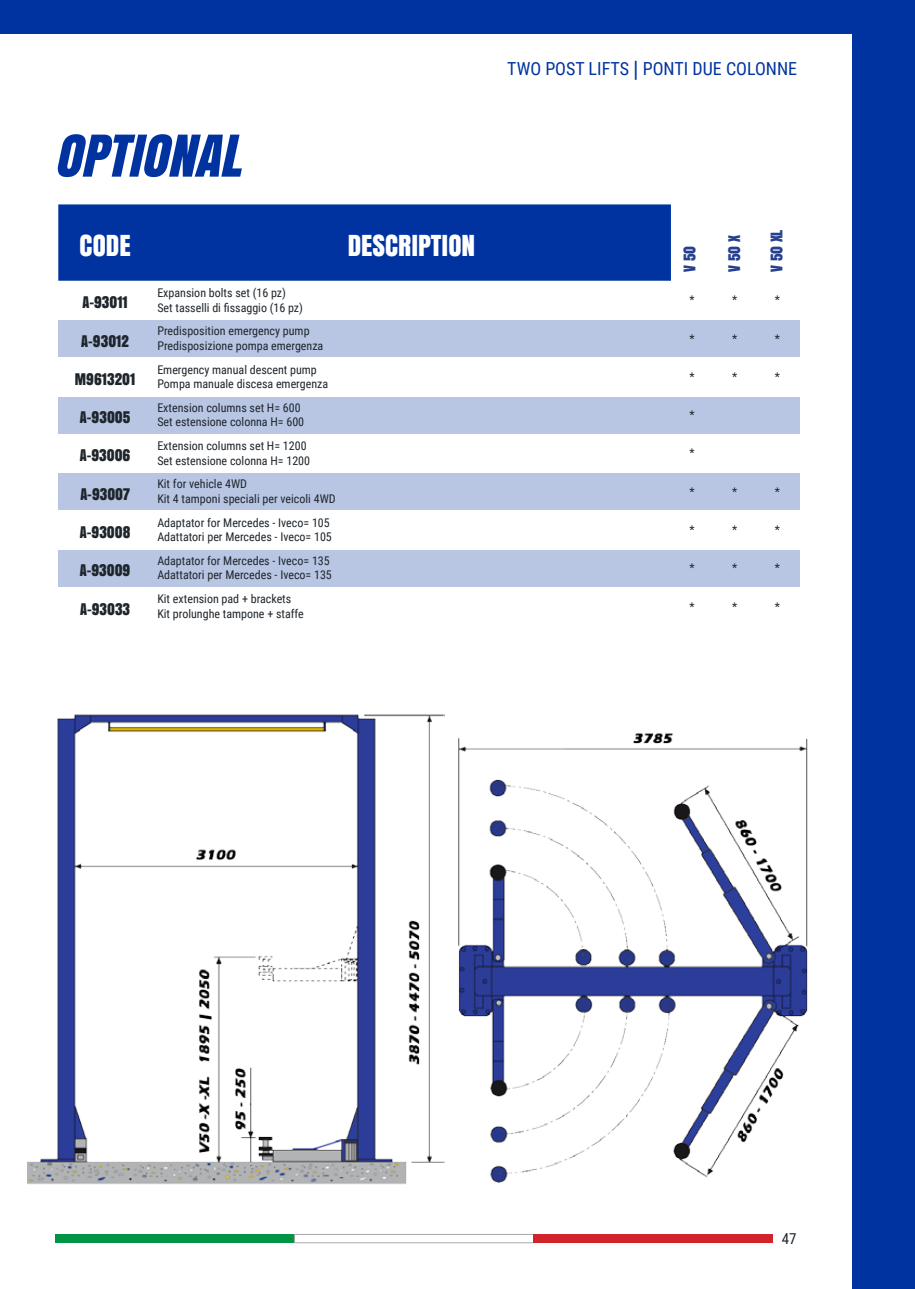
<style>
.page{position:relative;width:915px;height:1289px;background:#fff}
.page>*{position:absolute;margin:0;border:0;box-sizing:border-box;transform-origin:0 0}
.t1{font:italic 54px "Anton";color:#0033a0}
.t2{font:27px "Anton";color:#fff}
.t3{font:18px "Roboto Condensed";color:#0033a0}
.t4{font:15px "Anton";color:#1e252b}
.t5{font:15px "Anton";color:#25408f}
.t6{font:15px "Roboto Condensed";color:#1e252b}
.t7{font:12px/14.4px "Roboto Condensed";color:#1e252b}
.s1{font-size:22.5px}
</style>
<div class="page">
<div style="left:0;top:0;width:892px;height:34px;background:#0033a0"></div>
<div style="left:851px;top:0;width:63px;height:1288px;background:#0033a0"></div>
<div style="left:55px;top:1234px;width:239px;height:8px;background:#009444"></div>
<div style="left:294px;top:1234px;width:239px;height:8px;border:1px solid #a7a9ac"></div>
<div style="left:533px;top:1234px;width:239px;height:8px;background:#d2232a"></div>
<img style="left:28px;top:714px;width:416px;height:471px">
<img style="left:458px;top:733px;width:350px;height:448px">
<div style="left:59px;top:320px;width:740px;height:37px;background:#b8c6e4"></div>
<div style="left:59px;top:472px;width:740px;height:37px;background:#b8c6e4"></div>
<div style="left:59px;top:396px;width:740px;height:37px;background:#b8c6e4"></div>
<div style="left:59px;top:550px;width:740px;height:36px;background:#b8c6e4"></div>
<div style="left:58px;top:204px;width:612px;height:77px;background:#0033a0"></div>
<h1 class="t1" style="left:54px;top:113px;width:188px">OPTIONAL</h1>
<h3 class="t3" style="left:507px;top:56px;width:291px">TWO POST LIFTS <span class="s1">|</span> PONTI DUE COLONNE</h3>
<p class="t5" style="left:677px;top:272px;width:27px;rotate:-90deg">V 50</p>
<p class="t5" style="left:722px;top:272px;width:38px;rotate:-90deg">V 50 X</p>
<p class="t5" style="left:764px;top:272px;width:43px;rotate:-90deg">V 50 XL</p>
<h2 class="t2" style="left:80px;top:225px;width:51px">CODE</h2>
<h2 class="t2" style="left:347px;top:225px;width:129px">DESCRIPTION</h2>
<p class="t4" style="left:82px;top:291px;width:47px">A-93011</p>
<p class="t7" style="left:157px;top:285px;width:147px">Expansion bolts set (16 pz)<br>Set tasselli di fissaggio (16 pz)</p>
<p class="t7" style="left:689px;top:292px;width:7px">*</p>
<p class="t7" style="left:732px;top:292px;width:7px">*</p>
<p class="t7" style="left:774px;top:292px;width:7px">*</p>
<p class="t4" style="left:81px;top:329px;width:49px">A-93012</p>
<p class="t7" style="left:157px;top:323px;width:167px">Predisposition emergency pump<br>Predisposizione pompa emergenza</p>
<p class="t7" style="left:689px;top:331px;width:7px">*</p>
<p class="t7" style="left:732px;top:331px;width:7px">*</p>
<p class="t7" style="left:774px;top:331px;width:7px">*</p>
<p class="t4" style="left:75px;top:367px;width:62px">M9613201</p>
<p class="t7" style="left:157px;top:362px;width:172px">Emergency manual descent pump<br>Pompa manuale discesa emergenza</p>
<p class="t7" style="left:689px;top:369px;width:7px">*</p>
<p class="t7" style="left:732px;top:369px;width:7px">*</p>
<p class="t7" style="left:774px;top:369px;width:7px">*</p>
<p class="t4" style="left:80px;top:405px;width:52px">A-93005</p>
<p class="t7" style="left:157px;top:400px;width:148px">Extension columns set H= 600<br>Set estensione colonna H= 600</p>
<p class="t7" style="left:689px;top:407px;width:7px">*</p>
<p class="t4" style="left:80px;top:444px;width:52px">A-93006</p>
<p class="t7" style="left:157px;top:438px;width:154px">Extension columns set H= 1200<br>Set estensione colonna H= 1200</p>
<p class="t7" style="left:689px;top:445px;width:7px">*</p>
<p class="t4" style="left:80px;top:482px;width:51px">A-93007</p>
<p class="t7" style="left:157px;top:476px;width:180px">Kit for vehicle 4WD<br>Kit 4 tamponi speciali per veicoli 4WD</p>
<p class="t7" style="left:689px;top:484px;width:7px">*</p>
<p class="t7" style="left:732px;top:484px;width:7px">*</p>
<p class="t7" style="left:774px;top:484px;width:7px">*</p>
<p class="t4" style="left:80px;top:520px;width:52px">A-93008</p>
<p class="t7" style="left:157px;top:515px;width:176px">Adaptator for Mercedes - Iveco= 105<br>Adattatori per Mercedes - Iveco= 105</p>
<p class="t7" style="left:689px;top:522px;width:7px">*</p>
<p class="t7" style="left:732px;top:522px;width:7px">*</p>
<p class="t7" style="left:774px;top:522px;width:7px">*</p>
<p class="t4" style="left:80px;top:558px;width:52px">A-93009</p>
<p class="t7" style="left:157px;top:553px;width:176px">Adaptator for Mercedes - Iveco= 135<br>Adattatori per Mercedes - Iveco= 135</p>
<p class="t7" style="left:689px;top:560px;width:7px">*</p>
<p class="t7" style="left:732px;top:560px;width:7px">*</p>
<p class="t7" style="left:774px;top:560px;width:7px">*</p>
<p class="t4" style="left:80px;top:597px;width:52px">A-93033</p>
<p class="t7" style="left:157px;top:591px;width:148px">Kit extension pad + brackets<br>Kit prolunghe tampone + staffe</p>
<p class="t7" style="left:689px;top:598px;width:7px">*</p>
<p class="t7" style="left:732px;top:598px;width:7px">*</p>
<p class="t7" style="left:774px;top:598px;width:7px">*</p>
<p class="t6" style="left:781px;top:1228px;width:16px">47</p>
</div>
